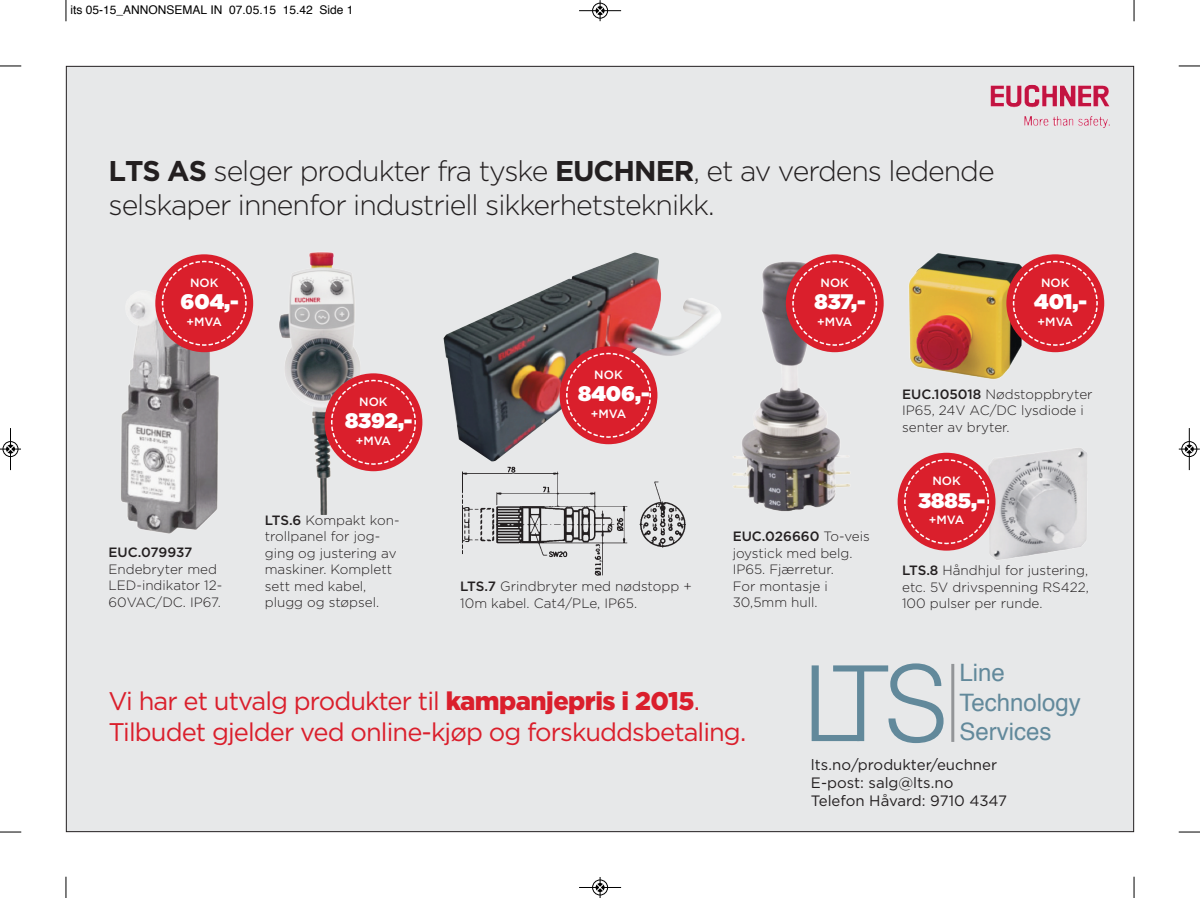
<style>
.page{position:relative;width:1200px;height:898px;background:#fff}
.page>*{position:absolute;margin:0;border:0;box-sizing:border-box;transform-origin:0 0}
.t1{font:300 105px "Helvetica";color:#62899b}
.t2{font:300 28.5px/34.5px "Gotham";letter-spacing:-.035em;color:#231f20}
.t3{font:25.5px/31.5px "Gotham";letter-spacing:-.035em;color:#da1f2c}
.t4{font:24px/29.2px "Helvetica";color:#62899b}
.t5{font:900 21px "Gotham";color:#fff}
.t6{font:15px/18px "Gotham";color:#231f20}
.t7{font:300 13.5px/16.5px "Gotham";color:#231f20}
.t8{font:500 13.5px "Gotham";letter-spacing:-.01em;color:#231f20}
.t9{font:500 12px "Gotham";color:#fff}
.t10{font:12px "Helvetica";color:#000}
.s1{font-weight:700}
.s2{font-weight:500}
.s3{font-weight:900}
</style>
<div class="page">
<div style="left:66px;top:66px;width:1067px;height:765px;background:#e7e8e9"></div>
<img style="left:121px;top:287px;width:107px;height:247px">
<img style="left:990px;top:84px;width:120px;height:44px">
<img style="left:462px;top:466px;width:224px;height:110px">
<img style="left:443px;top:252px;width:278px;height:209px">
<img style="left:989px;top:448px;width:98px;height:112px">
<img style="left:279px;top:252px;width:87px;height:263px">
<img style="left:909px;top:253px;width:113px;height:126px">
<img style="left:733px;top:254px;width:126px;height:257px">
<div style="left:155px;top:254px;width:98px;height:98px;background:#da1f2c;border-radius:50%"></div>
<svg style="left:161px;top:260px;width:86px;height:86px"></svg>
<div style="left:324px;top:373px;width:98px;height:98px;background:#da1f2c;border-radius:50%"></div>
<svg style="left:330px;top:379px;width:86px;height:86px"></svg>
<div style="left:559px;top:346px;width:98px;height:98px;background:#da1f2c;border-radius:50%"></div>
<svg style="left:565px;top:352px;width:86px;height:86px"></svg>
<div style="left:785px;top:254px;width:98px;height:98px;background:#da1f2c;border-radius:50%"></div>
<svg style="left:791px;top:260px;width:86px;height:86px"></svg>
<div style="left:1006px;top:254px;width:97px;height:98px;background:#da1f2c;border-radius:50%"></div>
<svg style="left:1011px;top:260px;width:87px;height:86px"></svg>
<div style="left:897px;top:452px;width:98px;height:98px;background:#da1f2c;border-radius:50%"></div>
<svg style="left:903px;top:458px;width:86px;height:87px"></svg>
<hr style="left:951px;top:663px;width:3px;height:78px;background:#939598">
<svg style="left:65px;top:0;width:2px;height:21px"></svg>
<svg style="left:0;top:65px;width:21px;height:2px"></svg>
<svg style="left:1133px;top:0;width:1px;height:21px"></svg>
<svg style="left:1178px;top:65px;width:21px;height:2px"></svg>
<svg style="left:65px;top:876px;width:2px;height:21px"></svg>
<svg style="left:0;top:831px;width:21px;height:1px"></svg>
<svg style="left:1133px;top:876px;width:1px;height:21px"></svg>
<svg style="left:1178px;top:831px;width:21px;height:1px"></svg>
<div style="left:592px;top:3px;width:16px;height:16px;border:1px solid #fff;border-radius:50%"></div>
<hr style="left:579px;top:10px;width:42px;height:1px;background:#000">
<div style="left:592px;top:3px;width:15px;height:15px;border:1px solid #000;border-radius:50%"></div>
<svg style="left:596px;top:0;width:7px;height:21px"></svg>
<div style="left:592px;top:879px;width:16px;height:16px;border:1px solid #fff;border-radius:50%"></div>
<hr style="left:579px;top:886px;width:42px;height:1px;background:#000">
<div style="left:592px;top:879px;width:15px;height:15px;border:1px solid #000;border-radius:50%"></div>
<svg style="left:596px;top:877px;width:7px;height:20px"></svg>
<div style="left:3px;top:441px;width:15px;height:16px;border:1px solid #fff;border-radius:50%"></div>
<hr style="left:10px;top:428px;width:1px;height:42px;background:#000">
<div style="left:3px;top:441px;width:15px;height:15px;border:1px solid #000;border-radius:50%"></div>
<svg style="left:0;top:445px;width:21px;height:7px"></svg>
<div style="left:1180px;top:441px;width:16px;height:16px;border:1px solid #fff;border-radius:50%"></div>
<hr style="left:1188px;top:428px;width:1px;height:42px;background:#000">
<div style="left:1181px;top:441px;width:15px;height:15px;border:1px solid #000;border-radius:50%"></div>
<svg style="left:1178px;top:445px;width:21px;height:7px"></svg>
<p class="t10" style="left:70px;top:4px;width:284px">its 05-15_ANNONSEMAL IN 07.05.15 15.42 Side 1</p>
<h2 class="t2" style="left:108px;top:156px;width:887px"><span class="s1">LTS AS</span> selger produkter fra tyske <span class="s1">EUCHNER</span>, et av verdens ledende selskaper innenfor industriell sikkerhetsteknikk.</h2>
<p class="t9" style="left:190px;top:278px;width:30px">NOK</p>
<h3 class="t5" style="left:180px;top:294px;width:60px">604,-</h3>
<p class="t9" style="left:186px;top:317px;width:37px">+MVA</p>
<p class="t9" style="left:820px;top:278px;width:30px">NOK</p>
<h3 class="t5" style="left:814px;top:294px;width:53px">837,-</h3>
<p class="t9" style="left:816px;top:317px;width:37px">+MVA</p>
<p class="t9" style="left:1040px;top:278px;width:30px">NOK</p>
<h3 class="t5" style="left:1034px;top:294px;width:54px">401,-</h3>
<p class="t9" style="left:1037px;top:317px;width:37px">+MVA</p>
<p class="t8" style="left:108px;top:547px;width:85px">EUC.079937</p>
<p class="t7" style="left:108px;top:561px;width:115px">Endebryter med<br>LED-indikator 12-<br>60VAC/DC. IP67.</p>
<p class="t9" style="left:359px;top:397px;width:30px">NOK</p>
<h3 class="t5" style="left:345px;top:413px;width:69px">8392,-</h3>
<p class="t9" style="left:356px;top:436px;width:37px">+MVA</p>
<p class="t7" style="left:265px;top:512px;width:136px"><span class="s2">LTS.6</span> Kompakt kon&shy;trollpanel for jog&shy;ging og justering av maskiner. Komplett sett med kabel, plugg og støpsel.</p>
<p class="t9" style="left:594px;top:370px;width:30px">NOK</p>
<h3 class="t5" style="left:578px;top:386px;width:73px">8406,-</h3>
<p class="t9" style="left:590px;top:409px;width:37px">+MVA</p>
<p class="t7" style="left:460px;top:579px;width:233px"><span class="s2">LTS.7</span> Grindbryter med nødstopp +<br>10m kabel. Cat4/PLe, IP65.</p>
<p class="t7" style="left:732px;top:529px;width:139px"><span class="s2">EUC.026660</span> To-veis joystick med belg.<br>IP65. Fjærretur.<br>For montasje i<br>30,5mm hull.</p>
<p class="t7" style="left:901px;top:386px;width:192px"><span class="s2">EUC.105018</span> Nødstoppbryter<br>IP65, 24V AC/DC lysdiode i senter av bryter.</p>
<p class="t9" style="left:932px;top:476px;width:30px">NOK</p>
<h3 class="t5" style="left:918px;top:492px;width:69px">3885,-</h3>
<p class="t9" style="left:928px;top:515px;width:37px">+MVA</p>
<p class="t7" style="left:901px;top:563px;width:188px;text-align:justify"><span class="s2">LTS.8</span> Håndhjul for justering, etc. 5V drivspenning RS422, 100 pulser per runde.</p>
<h3 class="t3" style="left:108px;top:686px;width:639px">Vi har et utvalg produkter til <span class="s3">kampanjepris i 2015</span>.<br>Tilbudet gjelder ved online-kjøp og forskuddsbetaling.</h3>
<h1 class="t1" style="left:802px;top:643px;width:146px">LTS</h1>
<h3 class="t4" style="left:959px;top:660px;width:123px">Line<br>Technology<br>Services</h3>
<p class="t6" style="left:810px;top:756px;width:197px">lts.no/produkter/euchner<br>E-post: salg@lts.no<br>Telefon Håvard: 9710 4347</p>
</div>
